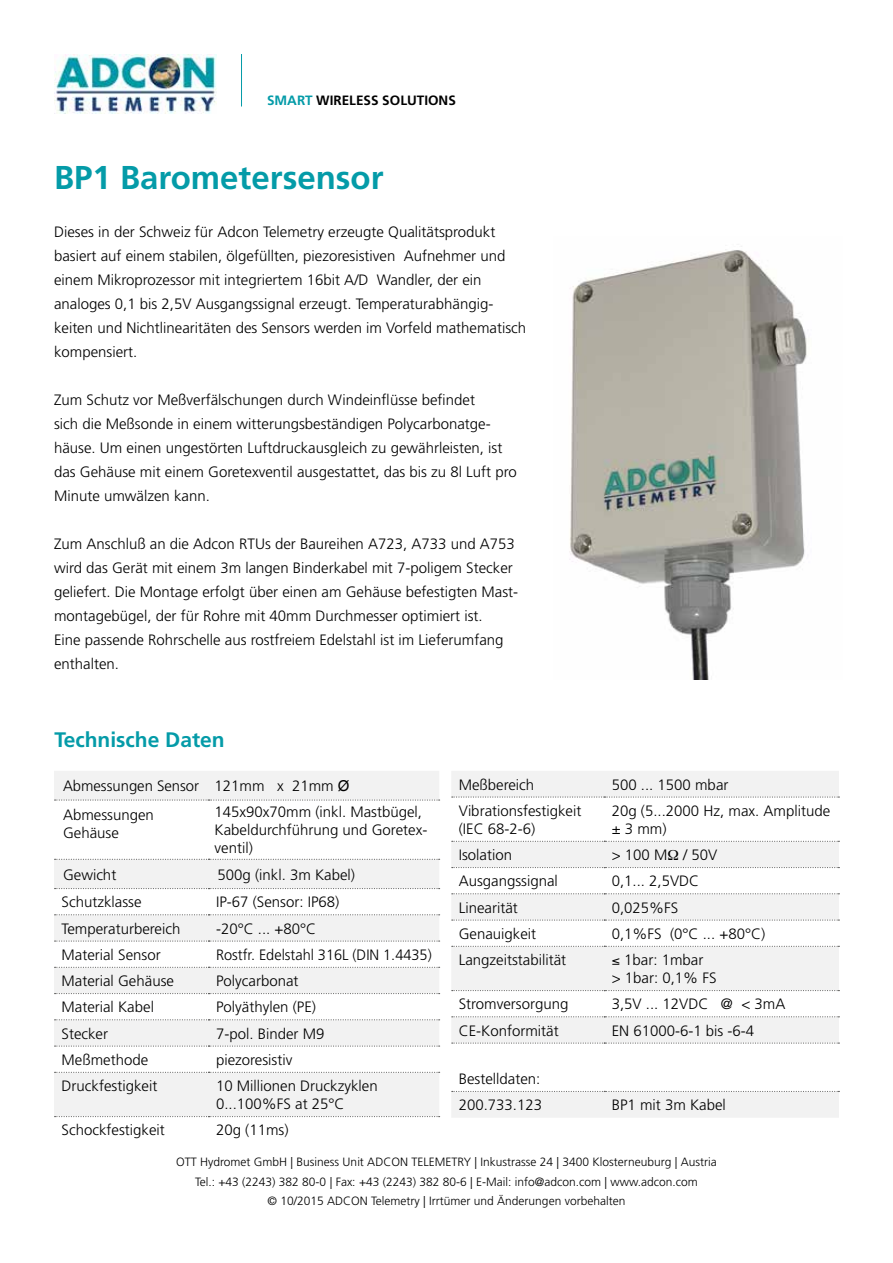
<style>
.page{position:relative;width:893px;height:1263px;background:#fff}
.page>*{position:absolute;margin:0;border:0;box-sizing:border-box;transform-origin:0 0}
.t1{font:700 33px "Frutiger";color:#049ba8}
.t2{font:700 21px "Frutiger";color:#049ba8}
.t3{font:300 15px/24px "Frutiger";color:#000}
.t4{font:700 13.5px "Frutiger";color:#000}
.t5{font:300 12px/19.5px "Frutiger";color:#000;text-align:center}
.s1{color:#049ba8}
.s2{font-family:"Arial";font-weight:400}
</style>
<div class="page">
<img style="left:569px;top:246px;width:238px;height:433px">
<img style="left:54px;top:54px;width:162px;height:60px">
<div style="left:54px;top:771px;width:385px;height:29px;background:#f2f2f2"></div>
<svg style="left:54px;top:800px;width:385px;height:318px"></svg>
<svg style="left:55px;top:914px;width:385px;height:1px"></svg>
<svg style="left:55px;top:940px;width:385px;height:2px"></svg>
<svg style="left:55px;top:967px;width:385px;height:1px"></svg>
<svg style="left:55px;top:993px;width:385px;height:1px"></svg>
<svg style="left:55px;top:1019px;width:385px;height:1px"></svg>
<svg style="left:55px;top:1045px;width:385px;height:2px"></svg>
<svg style="left:55px;top:1072px;width:385px;height:1px"></svg>
<svg style="left:55px;top:1116px;width:385px;height:1px"></svg>
<svg style="left:55px;top:888px;width:385px;height:1px"></svg>
<svg style="left:55px;top:799px;width:385px;height:2px"></svg>
<svg style="left:55px;top:859px;width:385px;height:1px"></svg>
<hr style="left:241px;top:54px;width:1px;height:53px;background:#049ba8">
<div style="left:451px;top:771px;width:388px;height:346px;background:#f2f2f2"></div>
<svg style="left:451px;top:797px;width:388px;height:294px"></svg>
<svg style="left:452px;top:796px;width:387px;height:2px"></svg>
<svg style="left:452px;top:841px;width:387px;height:1px"></svg>
<svg style="left:452px;top:867px;width:387px;height:1px"></svg>
<svg style="left:452px;top:893px;width:387px;height:1px"></svg>
<svg style="left:452px;top:919px;width:387px;height:2px"></svg>
<svg style="left:452px;top:946px;width:387px;height:1px"></svg>
<svg style="left:452px;top:990px;width:387px;height:1px"></svg>
<svg style="left:452px;top:1016px;width:387px;height:1px"></svg>
<svg style="left:452px;top:1042px;width:387px;height:2px"></svg>
<svg style="left:452px;top:1091px;width:387px;height:1px"></svg>
<svg style="left:668px;top:850px;width:10px;height:10px"></svg>
<p class="t4" style="left:267px;top:92px;width:190px"><span class="s1">SMART</span> WIRELESS SOLUTIONS</p>
<h1 class="t1" style="left:54px;top:158px;width:331px">BP1 Barometersensor</h1>
<p class="t3" style="left:54px;top:220px;width:474px">Dieses in der Schweiz für Adcon Telemetry erzeugte Qualitätsprodukt basiert auf einem stabilen, ölgefüllten, piezoresistiven Aufnehmer und einem Mikroprozessor mit integriertem 16bit A/D Wandler, der ein analoges 0,1 bis 2,5V Ausgangssignal erzeugt. Temperaturabhängig&shy;keiten und Nichtlinearitäten des Sensors werden im Vorfeld mathematisch kompensiert.</p>
<p class="t3" style="left:54px;top:388px;width:464px">Zum Schutz vor Meßverfälschungen durch Windeinflüsse befindet<br>sich die Meßsonde in einem witterungsbeständigen Polycarbonatge&shy;häuse. Um einen ungestörten Luftdruckausgleich zu gewährleisten, ist das Gehäuse mit einem Goretexventil ausgestattet, das bis zu 8l Luft pro Minute umwälzen kann.</p>
<p class="t3" style="left:54px;top:532px;width:466px">Zum Anschluß an die Adcon RTUs der Baureihen A723, A733 und A753 wird das Gerät mit einem 3m langen Binderkabel mit 7-poligem Stecker geliefert. Die Montage erfolgt über einen am Gehäuse befestigten Mast&shy;montagebügel, der für Rohre mit 40mm Durchmesser optimiert ist.<br>Eine passende Rohrschelle aus rostfreiem Edelstahl ist im Lieferumfang enthalten.</p>
<h2 class="t2" style="left:54px;top:727px;width:172px">Technische Daten</h2>
<p class="t3" style="left:63px;top:771px;width:288px;line-height:29.2px">Abmessungen Sensor 121mm x 21mm <span class="s2">Ø<br></span>Abmessungen</p>
<p class="t3" style="left:63px;top:821px;width:57px">Gehäuse</p>
<p class="t3" style="left:214px;top:803px;width:214px;line-height:18px">145x90x70mm (inkl. Mastbügel,<br>Kabeldurchführung und Goretex&shy;ventil)</p>
<p class="t3" style="left:63px;top:862px;width:55px">Gewicht</p>
<p class="t3" style="left:218px;top:862px;width:139px">500g (inkl. 3m Kabel)</p>
<p class="t3" style="left:62px;top:890px;width:81px">Schutzklasse</p>
<p class="t3" style="left:216px;top:890px;width:125px">IP-67 (Sensor: IP68)</p>
<p class="t3" style="left:62px;top:916px;width:120px">Temperaturbereich</p>
<p class="t3" style="left:216px;top:916px;width:102px">-20°C ... +80°C</p>
<p class="t3" style="left:62px;top:943px;width:101px">Material Sensor</p>
<p class="t3" style="left:216px;top:943px;width:217px">Rostfr. Edelstahl 316L (DIN 1.4435)</p>
<p class="t3" style="left:62px;top:969px;width:114px">Material Gehäuse</p>
<p class="t3" style="left:216px;top:969px;width:84px">Polycarbonat</p>
<p class="t3" style="left:62px;top:995px;width:94px">Material Kabel</p>
<p class="t3" style="left:216px;top:995px;width:102px">Polyäthylen (PE)</p>
<p class="t3" style="left:62px;top:1021px;width:48px">Stecker</p>
<p class="t3" style="left:216px;top:1021px;width:110px">7-pol. Binder M9</p>
<p class="t3" style="left:62px;top:1048px;width:88px">Meßmethode</p>
<p class="t3" style="left:216px;top:1048px;width:78px">piezoresistiv</p>
<p class="t3" style="left:62px;top:1074px;width:97px">Druckfestigkeit</p>
<p class="t3" style="left:216px;top:1077px;width:163px;line-height:18px">10 Millionen Druckzyklen<br>0...100%FS at 25°C</p>
<p class="t3" style="left:62px;top:1118px;width:105px">Schockfestigkeit</p>
<p class="t3" style="left:216px;top:1118px;width:74px">20g (11ms)</p>
<p class="t3" style="left:459px;top:772px;width:77px">Meßbereich</p>
<p class="t3" style="left:612px;top:772px;width:118px">500 ... 1500 mbar</p>
<p class="t3" style="left:459px;top:802px;width:124px;line-height:18px">Vibrationsfestigkeit (IEC 68-2-6)</p>
<p class="t3" style="left:612px;top:802px;width:220px;line-height:18px">20g (5...2000 Hz, max. Amplitude ± 3 mm)</p>
<p class="t3" style="left:459px;top:843px;width:55px">Isolation</p>
<p class="t3" style="left:612px;top:843px;width:107px">&gt; 100 M / 50V</p>
<p class="t3" style="left:459px;top:869px;width:101px">Ausgangssignal</p>
<p class="t3" style="left:612px;top:869px;width:89px">0,1... 2,5VDC</p>
<p class="t3" style="left:459px;top:895px;width:61px">Linearität</p>
<p class="t3" style="left:612px;top:895px;width:68px">0,025%FS</p>
<p class="t3" style="left:459px;top:922px;width:79px">Genauigkeit</p>
<p class="t3" style="left:612px;top:922px;width:155px">0,1%FS (0°C ... +80°C)</p>
<p class="t3" style="left:459px;top:948px;width:109px">Langzeitstabilität</p>
<p class="t3" style="left:612px;top:951px;width:106px;line-height:18px">≤ 1bar: 1mbar<br>&gt; 1bar: 0,1% FS</p>
<p class="t3" style="left:459px;top:992px;width:111px">Stromversorgung</p>
<p class="t3" style="left:612px;top:992px;width:175px">3,5V ... 12VDC @ &lt; 3mA</p>
<p class="t3" style="left:459px;top:1018px;width:101px">CE-Konformität</p>
<p class="t3" style="left:612px;top:1018px;width:144px">EN 61000-6-1 bis -6-4</p>
<p class="t3" style="left:459px;top:1066px;width:85px;line-height:26.2px">Bestelldaten:<br>200.733.123</p>
<p class="t3" style="left:612px;top:1093px;width:116px">BP1 mit 3m Kabel</p>
<p class="t5" style="left:176px;top:1153px;width:542px">OTT Hydromet GmbH | Business Unit ADCON TELEMETRY | Inkustrasse 24 | 3400 Klosterneuburg | Austria<br>Tel.: +43 (2243) 382 80-0 | Fax: +43 (2243) 382 80-6 | E-Mail: info@adcon.com | www.adcon.com<br>© 10/2015 ADCON Telemetry | Irrtümer und Änderungen vorbehalten</p>
</div>
